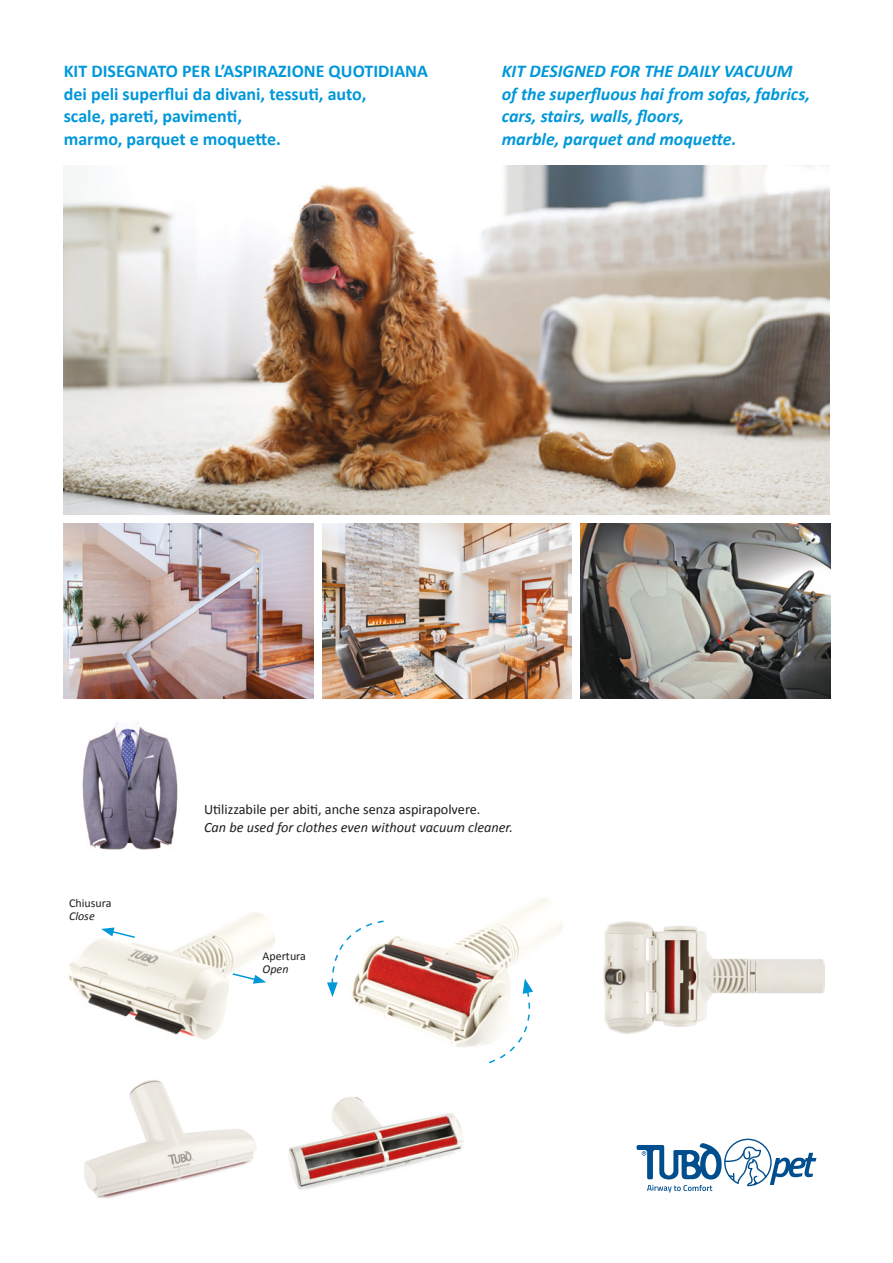
<style>
.page{position:relative;width:893px;height:1263px;background:#fff}
.page>*{position:absolute;margin:0;border:0;box-sizing:border-box;transform-origin:0 0}
.t1{font:700 18px "Calibri";color:#0098d9}
.t2{font:italic 700 18px "Calibri";color:#0098d9}
.t3{font:14.25px "Calibri";color:#1d1d1b}
.t4{font:italic 14.25px "Calibri";color:#1d1d1b}
.t5{font:12px "Calibri";color:#1d1d1b}
.t6{font:italic 12px "Calibri";color:#1d1d1b}
</style>
<div class="page">
<img style="left:64px;top:166px;width:765px;height:348px">
<img style="left:64px;top:524px;width:250px;height:174px">
<img style="left:580px;top:524px;width:250px;height:174px">
<img style="left:322px;top:524px;width:250px;height:174px">
<svg style="left:636px;top:1139px;width:180px;height:53px"></svg>
<img style="left:82px;top:721px;width:96px;height:129px">
<img style="left:353px;top:898px;width:209px;height:149px">
<img style="left:68px;top:912px;width:207px;height:128px">
<img style="left:603px;top:922px;width:222px;height:111px">
<svg style="left:101px;top:927px;width:36px;height:12px"></svg>
<svg style="left:231px;top:972px;width:35px;height:12px"></svg>
<svg style="left:327px;top:920px;width:58px;height:77px"></svg>
<svg style="left:488px;top:978px;width:52px;height:86px"></svg>
<img style="left:84px;top:1080px;width:173px;height:119px">
<img style="left:288px;top:1097px;width:176px;height:93px">
<p class="t1" style="left:64px;top:60px;width:366px">KIT DISEGNATO PER L’ASPIRAZIONE QUOTIDIANA</p>
<p class="t1" style="left:64px;top:82px;width:304px">dei peli superflui da divani, tessuti, auto,</p>
<p class="t1" style="left:64px;top:105px;width:180px">scale, pareti, pavimenti,</p>
<p class="t1" style="left:64px;top:127px;width:219px">marmo, parquet e moquette.</p>
<p class="t2" style="left:502px;top:60px;width:292px">KIT DESIGNED FOR THE DAILY VACUUM</p>
<p class="t2" style="left:502px;top:82px;width:310px">of the superfluous hai from sofas, fabrics,</p>
<p class="t2" style="left:502px;top:105px;width:184px">cars, stairs, walls, floors,</p>
<p class="t2" style="left:502px;top:127px;width:236px">marble, parquet and moquette.</p>
<p class="t5" style="left:69px;top:895px;width:44px">Chiusura</p>
<p class="t6" style="left:69px;top:908px;width:27px">Close</p>
<p class="t3" style="left:204px;top:800px;width:278px">Utilizzabile per abiti, anche senza aspirapolvere.</p>
<p class="t4" style="left:204px;top:817px;width:310px">Can be used for clothes even without vacuum cleaner.</p>
<p class="t5" style="left:263px;top:948px;width:45px">Apertura</p>
<p class="t6" style="left:263px;top:961px;width:27px">Open</p>
</div>
